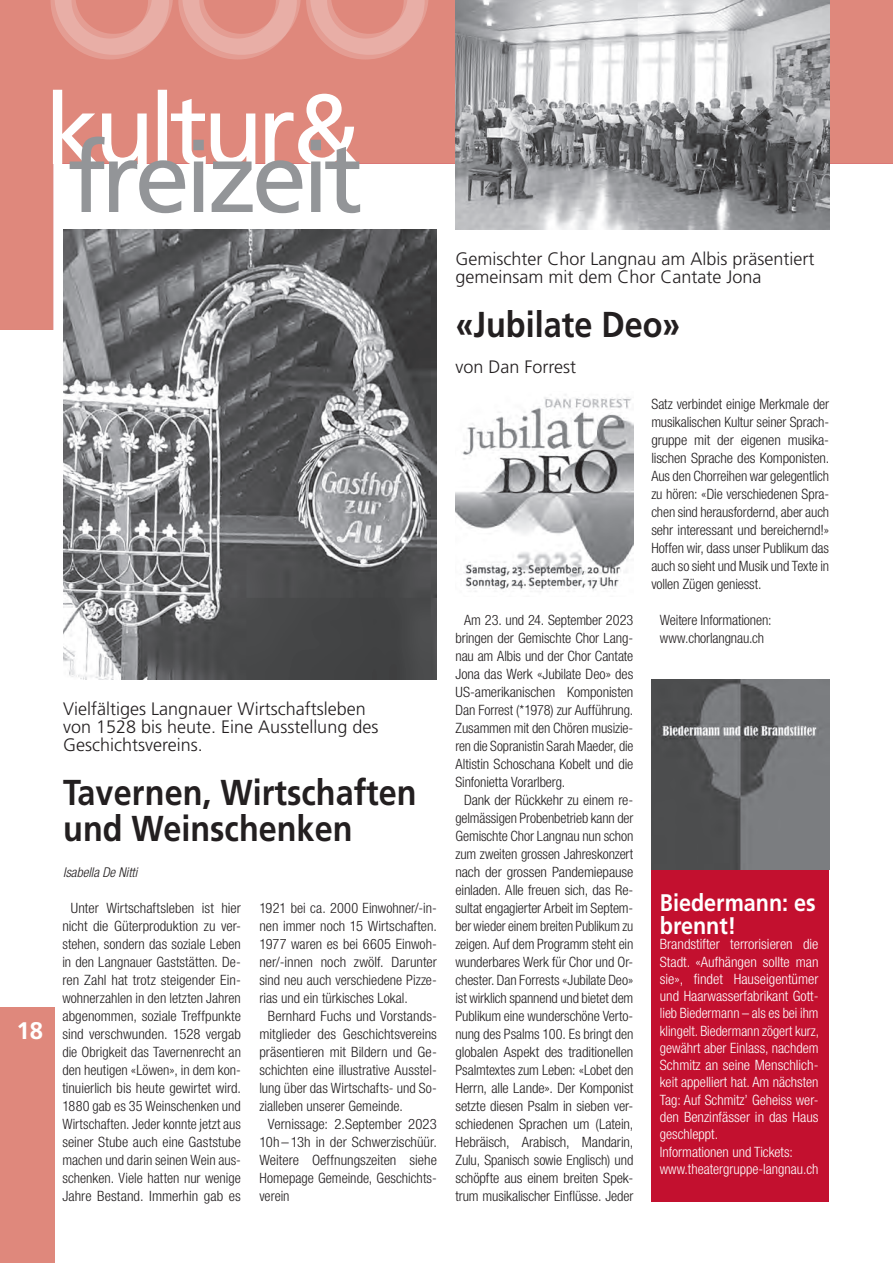
<style>
.page{position:relative;width:893px;height:1263px;background:#fff}
.page>*{position:absolute;margin:0;border:0;box-sizing:border-box;transform-origin:0 0}
.t1{font:700 36px/36px "Frutiger LT Std";color:#231f20;scale:.9 1}
.t2{font:700 24px/22.5px "Frutiger LT Std";color:#fff;scale:.9 1}
.t3{font:700 24px "Frutiger LT Std";color:#fff}
.t4{font:300 18px/18px "Frutiger LT Std";color:#231f20}
.t5{font:300 condensed 14.25px/18px "Helvetica Neue LT Std";letter-spacing:-.005em;color:#231f20;text-align:center}
.t6{font:300 condensed 14.25px/17.2px "Helvetica Neue LT Std";color:#fff}
.t7{font:italic 300 condensed 13.5px "Helvetica Neue LT Std";color:#231f20}
</style>
<div class="page">
<div style="left:0;top:1008px;width:54px;height:255px;background:#df887c"></div>
<svg style="left:0;top:0;width:893px;height:330px"></svg>
<img style="left:455px;top:0;width:374px;height:229px">
<img style="left:455px;top:394px;width:178px;height:198px">
<div style="left:651px;top:869px;width:178px;height:332px;background:#c3102f"></div>
<img style="left:651px;top:679px;width:178px;height:191px">
<img style="left:64px;top:229px;width:372px;height:450px">
<svg style="left:53px;top:90px;width:307px;height:123px"></svg>
<svg style="left:50px;top:0;width:379px;height:60px;background:#e2978d"></svg>
<h2 class="t3" style="left:16px;top:1016px;width:28px">18</h2>
<p class="t4" style="left:63px;top:700px;width:317px">Vielfältiges Langnauer Wirtschaftsleben von 1528 bis heute. Eine Ausstellung des<br>Geschichtsvereins.</p>
<h1 class="t1" style="left:63px;top:775px;width:394px">Tavernen, Wirtschaften und Weinschenken</h1>
<p class="t7" style="left:63px;top:865px;width:76px">Isabella De Nitti</p>
<p class="t5" style="left:62px;top:899px;width:180px">Unter Wirtschaftsleben ist hier nicht die Güterproduktion zu ver&shy;stehen, sondern das soziale Leben in den Langnauer Gaststätten. De&shy;ren Zahl hat trotz steigender Ein&shy;wohnerzahlen in den letzten Jahren abgenommen, soziale Treffpunkte sind verschwunden. 1528 vergab die Obrigkeit das Tavernenrecht an den heutigen «Löwen», in dem kon&shy;tinuierlich bis heute gewirtet wird.<br>1880 gab es 35 Weinschenken und Wirtschaften. Jeder konnte jetzt aus seiner Stube auch eine Gaststube machen und darin seinen Wein aus&shy;schenken. Viele hatten nur wenige Jahre Bestand. Immerhin gab es</p>
<p class="t5" style="left:259px;top:899px;width:179px">1921 bei ca. 2000 Einwohner/-in-</p>
<p class="t5" style="left:259px;top:917px;width:179px">nen immer noch 15 Wirtschaften.</p>
<p class="t5" style="left:259px;top:935px;width:179px">1977 waren es bei 6605 Einwoh-</p>
<p class="t5" style="left:259px;top:953px;width:179px">ner/-innen noch zwölf. Darunter</p>
<p class="t5" style="left:259px;top:971px;width:179px">sind neu auch verschiedene Pizze-</p>
<p class="t5" style="left:259px;top:989px;width:150px">rias und ein türkisches Lokal.</p>
<p class="t5" style="left:268px;top:1007px;width:170px">Bernhard Fuchs und Vorstands-</p>
<p class="t5" style="left:259px;top:1025px;width:179px">mitglieder des Geschichtsvereins</p>
<p class="t5" style="left:259px;top:1043px;width:179px">präsentieren mit Bildern und Ge-</p>
<p class="t5" style="left:259px;top:1061px;width:179px">schichten eine illustrative Ausstel-</p>
<p class="t5" style="left:259px;top:1079px;width:179px">lung über das Wirtschafts- und So-</p>
<p class="t5" style="left:259px;top:1097px;width:145px">zialleben unserer Gemeinde.</p>
<p class="t5" style="left:268px;top:1115px;width:170px">Vernissage: 2.September 2023</p>
<p class="t5" style="left:259px;top:1133px;width:179px">10h –13h in der Schwerzischüür.</p>
<p class="t5" style="left:259px;top:1151px;width:179px">Weitere Oeffnungszeiten siehe</p>
<p class="t5" style="left:259px;top:1169px;width:179px">Homepage Gemeinde, Geschichts-</p>
<p class="t5" style="left:259px;top:1187px;width:32px">verein</p>
<p class="t4" style="left:455px;top:250px;width:361px">Gemischter Chor Langnau am Albis präsentiert gemeinsam mit dem Chor Cantate Jona</p>
<h1 class="t1" style="left:455px;top:307px;width:252px">«Jubilate Deo»</h1>
<p class="t4" style="left:455px;top:358px;width:122px">von Dan Forrest</p>
<p class="t5" style="left:464px;top:611px;width:171px">Am 23. und 24. September 2023</p>
<p class="t5" style="left:455px;top:629px;width:179px">bringen der Gemischte Chor Lang-</p>
<p class="t5" style="left:455px;top:647px;width:179px">nau am Albis und der Chor Cantate</p>
<p class="t5" style="left:455px;top:665px;width:179px">Jona das Werk «Jubilate Deo» des</p>
<p class="t5" style="left:455px;top:683px;width:179px">US-amerikanischen Komponisten</p>
<p class="t5" style="left:455px;top:701px;width:179px">Dan Forrest (*1978) zur Aufführung.</p>
<p class="t5" style="left:455px;top:719px;width:179px">Zusammen mit den Chören musizie-</p>
<p class="t5" style="left:455px;top:737px;width:179px">ren die Sopranistin Sarah Maeder, die</p>
<p class="t5" style="left:455px;top:755px;width:179px">Altistin Schoschana Kobelt und die</p>
<p class="t5" style="left:455px;top:773px;width:111px">Sinfonietta Vorarlberg.</p>
<p class="t5" style="left:464px;top:791px;width:171px">Dank der Rückkehr zu einem re-</p>
<p class="t5" style="left:455px;top:809px;width:179px">gelmässigen Probenbetrieb kann der</p>
<p class="t5" style="left:455px;top:827px;width:179px">Gemischte Chor Langnau nun schon</p>
<p class="t5" style="left:455px;top:845px;width:179px">zum zweiten grossen Jahreskonzert</p>
<p class="t5" style="left:455px;top:863px;width:179px">nach der grossen Pandemiepause</p>
<p class="t5" style="left:455px;top:881px;width:179px">einladen. Alle freuen sich, das Re-</p>
<p class="t5" style="left:455px;top:899px;width:179px">sultat engagierter Arbeit im Septem-</p>
<p class="t5" style="left:455px;top:917px;width:179px">ber wieder einem breiten Publikum zu</p>
<p class="t5" style="left:455px;top:935px;width:179px">zeigen. Auf dem Programm steht ein</p>
<p class="t5" style="left:455px;top:953px;width:179px">wunderbares Werk für Chor und Or-</p>
<p class="t5" style="left:455px;top:971px;width:179px">chester. Dan Forrests «Jubilate Deo»</p>
<p class="t5" style="left:455px;top:989px;width:179px">ist wirklich spannend und bietet dem</p>
<p class="t5" style="left:455px;top:1007px;width:179px">Publikum eine wunderschöne Verto-</p>
<p class="t5" style="left:455px;top:1025px;width:179px">nung des Psalms 100. Es bringt den</p>
<p class="t5" style="left:455px;top:1043px;width:179px">globalen Aspekt des traditionellen</p>
<p class="t5" style="left:455px;top:1061px;width:179px">Psalmtextes zum Leben: «Lobet den</p>
<p class="t5" style="left:455px;top:1079px;width:179px">Herrn, alle Lande». Der Komponist</p>
<p class="t5" style="left:455px;top:1097px;width:179px">setzte diesen Psalm in sieben ver-</p>
<p class="t5" style="left:455px;top:1115px;width:179px">schiedenen Sprachen um (Latein,</p>
<p class="t5" style="left:455px;top:1133px;width:179px">Hebräisch, Arabisch, Mandarin,</p>
<p class="t5" style="left:455px;top:1151px;width:179px">Zulu, Spanisch sowie Englisch) und</p>
<p class="t5" style="left:455px;top:1169px;width:179px">schöpfte aus einem breiten Spek-</p>
<p class="t5" style="left:455px;top:1187px;width:179px">trum musikalischer Einflüsse. Jeder</p>
<p class="t5" style="left:651px;top:395px;width:179px;text-align:justify">Satz verbindet einige Merkmale der musikalischen Kultur seiner Sprach&shy;gruppe mit der eigenen musika&shy;lischen Sprache des Komponisten.<br>Aus den Chorreihen war gelegentlich zu hören: «Die verschiedenen Spra&shy;chen sind herausfordernd, aber auch sehr interessant und bereichernd!» Hoffen wir, dass unser Publikum das auch so sieht und Musik und Texte in vollen Zügen geniesst.</p>
<p class="t5" style="left:660px;top:611px;width:113px;text-align:left">Weitere Informationen: www.chorlangnau.ch</p>
<h2 class="t2" style="left:660px;top:892px;width:175px">Biedermann: es brennt!</h2>
<p class="t6" style="left:660px;top:936px;width:161px">Brandstifter terrorisieren die<br>Stadt. «Aufhängen sollte man sie», findet Hauseigentümer und Haarwasserfabrikant Gott&shy;lieb Biedermann – als es bei ihm klingelt. Biedermann zögert kurz, gewährt aber Einlass, nachdem<br>Schmitz an seine Menschlich&shy;keit appelliert hat. Am nächsten<br>Tag: Auf Schmitz’ Geheiss wer&shy;den Benzinfässer in das Haus geschleppt.<br>Informationen und Tickets: www.theatergruppe-langnau.ch</p>
</div>
